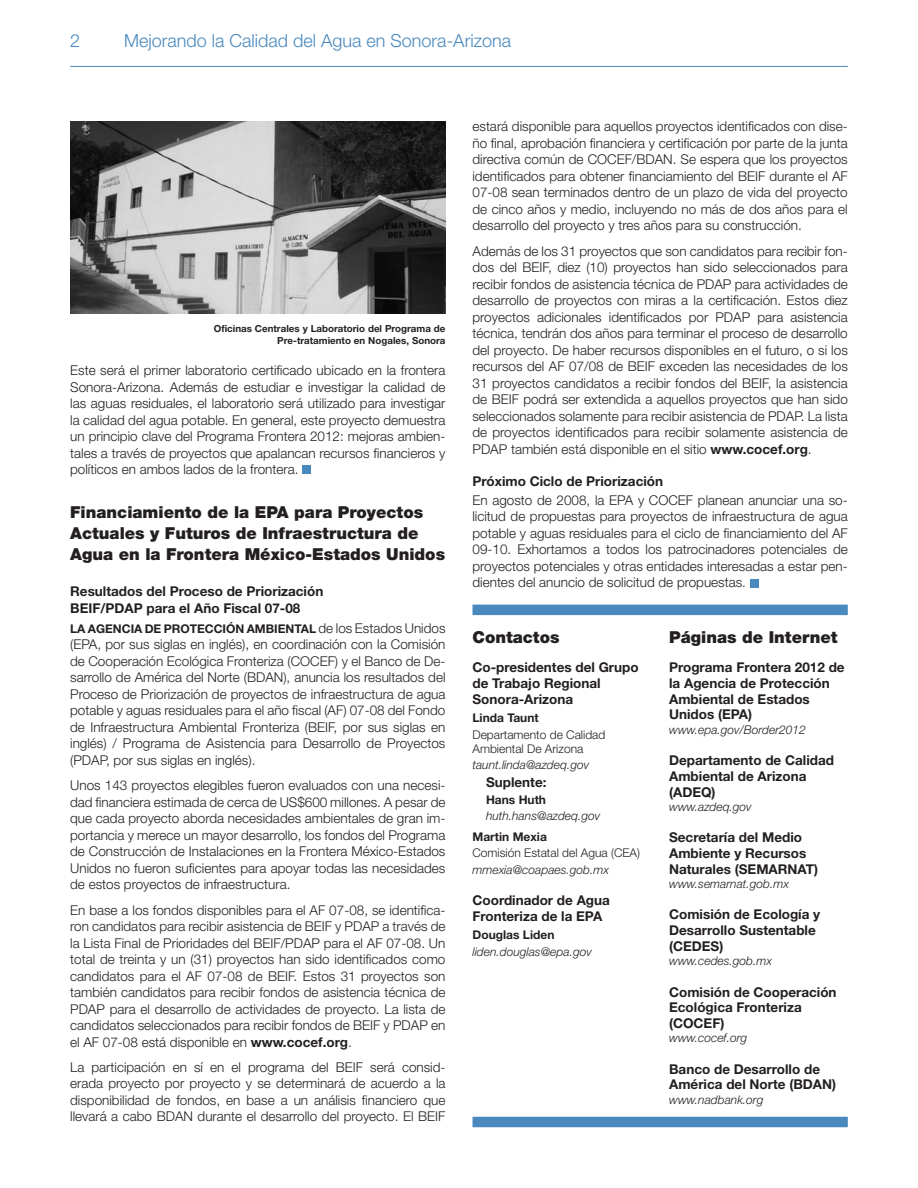
<style>
.page{position:relative;width:918px;height:1188px;background:#fff}
.page>*{position:absolute;margin:0;border:0;box-sizing:border-box;transform-origin:0 0}
.Page_Header_Left{font:300 18px "Helvetica Neue LT Std";color:#4a89be}
.Big_Head{font:900 16.5px/21px "Helvetica Neue";color:#231f20}
.Main_Copy{font:300 13.5px/16.5px "Helvetica Neue LT Std";color:#231f20;text-align:justify}
.Contact_Dept{font:700 13.5px/15.8px "Helvetica Neue LT Std";color:#231f20}
.Small_Head{font:700 13.5px/16.5px "Helvetica Neue LT Std";color:#231f20}
.contact_email_url{font:italic 300 12px "Helvetica Neue";color:#231f20}
.Contact_body{font:300 12px/14.2px "Helvetica Neue LT Std";color:#231f20}
.Main_Copy-2{font:700 12px "Helvetica Neue LT Std";color:#231f20}
.Contact_Name{font:700 12px "Helvetica Neue LT Std";color:#231f20}
.Caption_2{font:700 9.75px/12px "Helvetica Neue LT Std";color:#231f20;text-align:right}
.s1{font-weight:300;font-size:13.5px}
.s2{font-weight:700}
</style>
<div class="page">
<div style="left:302px;top:465px;width:9px;height:9px;background:#4a89be"></div>
<div style="left:750px;top:579px;width:8px;height:8px;background:#4a89be"></div>
<hr style="left:70px;top:66px;width:778px;height:1px;background:#4a89be">
<div style="left:472px;top:605px;width:376px;height:10px;background:#4a89be"></div>
<div style="left:472px;top:1117px;width:376px;height:10px;background:#4a89be"></div>
<img style="left:70px;top:122px;width:376px;height:191px">
<p class="Page_Header_Left" style="left:70px;top:29px;width:12px">2</p>
<p class="Page_Header_Left" style="left:124px;top:29px;width:388px">Mejorando la Calidad del Agua en Sonora-Arizona</p>
<p class="Caption_2" style="left:214px;top:322px;width:233px">Oficinas Centrales y Laboratorio del Programa de<br>Pre-tratamiento en Nogales, Sonora</p>
<p class="Main_Copy" style="left:70px;top:362px;width:377px">Este será el primer laboratorio certificado ubicado en la frontera Sonora-Arizona. Además de estudiar e investigar la calidad de las aguas residuales, el laboratorio será utilizado para investigar la calidad del agua potable. En general, este proyecto demuestra un principio clave del Programa Frontera 2012: mejoras ambien&shy;tales a través de proyectos que apalancan recursos financieros y políticos en ambos lados de la frontera.</p>
<p class="Big_Head" style="left:70px;top:501px;width:376px">Financiamiento de la EPA para Proyectos<br>Actuales y Futuros de Infraestructura de<br>Agua en la Frontera México-Estados Unidos</p>
<p class="Small_Head" style="left:70px;top:583px;width:255px">Resultados del Proceso de Priorización<br>BEIF</p>
<p class="Small_Head" style="left:100px;top:599px;width:202px">/PDAP para el Año Fiscal 07-08</p>
<p class="Main_Copy-2" style="left:70px;top:621px;width:377px">La Agencia de Protección Ambiental <span class="s1">de los Estados Unidos</span></p>
<p class="Main_Copy" style="left:70px;top:636px;width:377px">(EPA, por sus siglas en inglés), en coordinación con la Comisión de Cooperación Ecológica Fronteriza (COCEF) y el Banco de De&shy;sarrollo de América del Norte (BDAN), anuncia los resultados del Proceso de Priorización de proyectos de infraestructura de agua potable y aguas residuales para el año fiscal (AF) 07-08 del Fondo de Infraestructura Ambiental Fronteriza (BEIF, por sus siglas en inglés) / Programa de Asistencia para Desarrollo de Proyectos (PDAP, por sus siglas en inglés).</p>
<p class="Main_Copy" style="left:70px;top:777px;width:377px">Unos 143 proyectos elegibles fueron evaluados con una necesi&shy;dad financiera estimada de cerca de US$600 millones. A pesar de que cada proyecto aborda necesidades ambientales de gran im&shy;portancia y merece un mayor desarrollo, los fondos del Programa de Construcción de Instalaciones en la Frontera México-Estados Unidos no fueron suficientes para apoyar todas las necesidades de estos proyectos de infraestructura.</p>
<p class="Main_Copy" style="left:70px;top:901px;width:377px">En base a los fondos disponibles para el AF 07-08, se identifica&shy;ron candidatos para recibir asistencia de BEIF y PDAP a través de la Lista Final de Prioridades del BEIF/PDAP para el AF 07-08. Un total de treinta y un (31) proyectos han sido identificados como candidatos para el AF 07-08 de BEIF. Estos 31 proyectos son también candidatos para recibir fondos de asistencia técnica de PDAP para el desarrollo de actividades de proyecto. La lista de candidatos seleccionados para recibir fondos de BEIF y PDAP en el AF 07-08 está disponible en <span class="s2">www.cocef.org</span>.</p>
<p class="Main_Copy" style="left:70px;top:1059px;width:377px">La participación en sí en el programa del BEIF será consid&shy;erada proyecto por proyecto y se determinará de acuerdo a la disponibilidad de fondos, en base a un análisis financiero que llevará a cabo BDAN durante el desarrollo del proyecto. El BEIF</p>
<p class="Main_Copy" style="left:472px;top:118px;width:377px">estará disponible para aquellos proyectos identificados con dise&shy;ño final, aprobación financiera y certificación por parte de la junta directiva común de COCEF/BDAN. Se espera que los proyectos identificados para obtener financiamiento del BEIF durante el AF 07-08 sean terminados dentro de un plazo de vida del proyecto de cinco años y medio, incluyendo no más de dos años para el desarrollo del proyecto y tres años para su construcción.</p>
<p class="Main_Copy" style="left:472px;top:242px;width:377px">Además de los 31 proyectos que son candidatos para recibir fon&shy;dos del BEIF, diez (10) proyectos han sido seleccionados para recibir fondos de asistencia técnica de PDAP para actividades de desarrollo de proyectos con miras a la certificación. Estos diez proyectos adicionales identificados por PDAP para asistencia técnica, tendrán dos años para terminar el proceso de desarrollo del proyecto. De haber recursos disponibles en el futuro, o si los recursos del AF 07/08 de BEIF exceden las necesidades de los 31 proyectos candidatos a recibir fondos del BEIF, la asistencia de BEIF podrá ser extendida a aquellos proyectos que han sido seleccionados solamente para recibir asistencia de PDAP. La lista de proyectos identificados para recibir solamente asistencia de PDAP también está disponible en el sitio <span class="s2">www.cocef.org</span>.</p>
<p class="Small_Head" style="left:472px;top:472px;width:192px">Próximo Ciclo de Priorización</p>
<p class="Main_Copy" style="left:472px;top:492px;width:377px">En agosto de 2008, la EPA y COCEF planean anunciar una so&shy;licitud de propuestas para proyectos de infraestructura de agua potable y aguas residuales para el ciclo de financiamiento del AF 09-10. Exhortamos a todos los patrocinadores potenciales de proyectos potenciales y otras entidades interesadas a estar pen&shy;dientes del anuncio de solicitud de propuestas.</p>
<p class="Big_Head" style="left:472px;top:626px;width:89px">Contactos</p>
<p class="Contact_Dept" style="left:472px;top:659px;width:168px">Co-presidentes del Grupo de Trabajo Regional<br>Sonora-Arizona</p>
<p class="Contact_Name" style="left:472px;top:711px;width:68px">Linda Taunt</p>
<p class="Contact_body" style="left:472px;top:727px;width:134px">Departamento de Calidad<br>Ambiental De Arizona</p>
<p class="contact_email_url" style="left:472px;top:758px;width:118px">taunt.linda@azdeq.gov</p>
<p class="Contact_Dept" style="left:486px;top:774px;width:62px">Suplente:</p>
<p class="Contact_Name" style="left:486px;top:792px;width:62px">Hans Huth</p>
<p class="contact_email_url" style="left:486px;top:809px;width:116px">huth.hans@azdeq.gov</p>
<p class="Contact_Name" style="left:472px;top:829px;width:76px">Martin Mexia</p>
<p class="Contact_body" style="left:472px;top:846px;width:169px">Comisión Estatal del Agua (CEA)</p>
<p class="contact_email_url" style="left:472px;top:862px;width:138px">mmexia@coapaes.gob.mx</p>
<p class="Contact_Dept" style="left:472px;top:892px;width:139px">Coordinador de Agua<br>Fronteriza de la EPA</p>
<p class="Contact_Name" style="left:472px;top:928px;width:83px">Douglas Liden</p>
<p class="contact_email_url" style="left:472px;top:944px;width:121px">liden.douglas@epa.gov</p>
<p class="Big_Head" style="left:669px;top:626px;width:170px">Páginas de Internet</p>
<p class="Contact_Dept" style="left:669px;top:659px;width:177px">Programa Frontera 2012 de la Agencia de Protección<br>Ambiental de Estados<br>Unidos (EPA</p>
<p class="Contact_Dept" style="left:748px;top:706px;width:5px">)</p>
<p class="contact_email_url" style="left:669px;top:722px;width:138px">www.epa.gov/Border2012</p>
<p class="Contact_Dept" style="left:669px;top:752px;width:166px">Departamento de Calidad<br>Ambiental de Arizona (ADEQ)</p>
<p class="contact_email_url" style="left:669px;top:799px;width:84px">www.azdeq.gov</p>
<p class="Contact_Dept" style="left:669px;top:829px;width:139px">Secretaría del Medio<br>Ambiente y Recursos<br>Naturales (SEMARNA</p>
<p class="Contact_Dept" style="left:806px;top:861px;width:14px">T)</p>
<p class="contact_email_url" style="left:669px;top:877px;width:121px">www.semarnat.gob.mx</p>
<p class="Contact_Dept" style="left:669px;top:906px;width:153px">Comisión de Ecología y<br>Desarrollo Sustentable (CEDES)</p>
<p class="contact_email_url" style="left:669px;top:954px;width:104px">www.cedes.gob.mx</p>
<p class="Contact_Dept" style="left:669px;top:984px;width:169px">Comisión de Cooperación<br>Ecológica Fronteriza (COCEF)</p>
<p class="contact_email_url" style="left:669px;top:1031px;width:80px">www.cocef.org</p>
<p class="Contact_Dept" style="left:669px;top:1061px;width:168px">Banco de Desarrollo de<br>América del Norte (BDAN)</p>
<p class="contact_email_url" style="left:669px;top:1092px;width:96px">www.nadbank.org</p>
</div>
